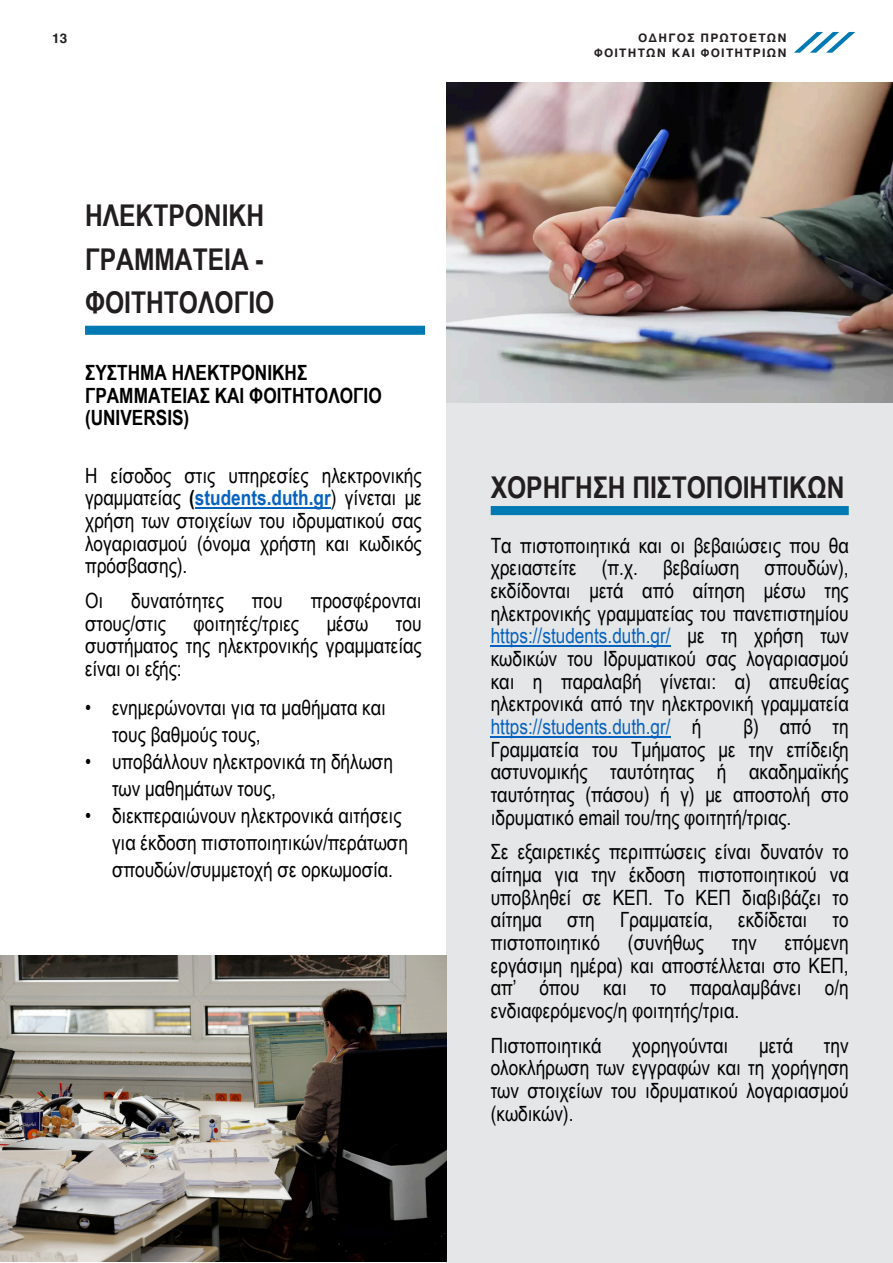
<style>
.page{position:relative;width:893px;height:1263px;background:#fff}
.page>*{position:absolute;margin:0;border:0;box-sizing:border-box;transform-origin:0 0}
.t1{font:700 30px/43.5px "Arial Narrow";color:#221e1f}
.t2{font:21px/22.6px "Arial Narrow";color:#000;text-align:justify}
.t3{font:700 21px/22.6px "Arial Narrow";color:#000}
.t4{font:700 13.5px "Helvetica";color:#221e1f}
.t5{font:700 12px/14.4px "Helvetica";letter-spacing:.1em;color:#221e1f;text-align:right}
.s1{font-weight:700}
.s2{font-weight:700;color:#0562c1}
.s3{color:#0562c1}
</style>
<div class="page">
<svg style="left:794px;top:32px;width:61px;height:21px"></svg>
<hr style="left:0;top:83px;width:1px;height:515px;background:#e5e6e7">
<div style="left:446px;top:82px;width:447px;height:1181px;background:#e5e6e7"></div>
<img style="left:446px;top:82px;width:447px;height:320px">
<div style="left:491px;top:506px;width:358px;height:9px;background:#0179b3"></div>
<hr style="left:195px;top:507px;width:136px;height:2px;background:#0562c1">
<img style="left:1px;top:955px;width:445px;height:306px">
<div style="left:85px;top:326px;width:340px;height:9px;background:#0179b3"></div>
<hr style="left:491px;top:645px;width:180px;height:2px;background:#0562c1">
<hr style="left:491px;top:736px;width:180px;height:2px;background:#0562c1">
<img style="left:0;top:955px;width:1px;height:307px">
<p class="t4" style="left:52px;top:33px;width:17px">13</p>
<h1 class="t1" style="left:85px;top:197px;width:191px">ΗΛΕΚΤΡΟΝΙΚΗ<br>ΓΡΑΜΜΑΤΕΙΑ -<br>ΦΟΙΤΗΤΟΛΟΓΙΟ</h1>
<p class="t3" style="left:85px;top:363px;width:298px">ΣΥΣΤΗΜΑ ΗΛΕΚΤΡΟΝΙΚΗΣ<br>ΓΡΑΜΜΑΤΕΙΑΣ ΚΑΙ ΦΟΙΤΗΤΟΛΟΓΙΟ (UNIVERSIS)</p>
<p class="t2" style="left:85px;top:466px;width:338px">H είσοδος στις υπηρεσίες ηλεκτρονικής γραμματείας <span class="s1">(</span><span class="s2">students.duth.gr</span>) γίνεται με χρήση των στοιχείων του ιδρυματικού σας λογαριασμού (όνομα χρήστη και κωδικός πρόσβασης).</p>
<p class="t2" style="left:85px;top:591px;width:20px">Οι</p>
<p class="t2" style="left:131px;top:591px;width:94px">δυνατότητες</p>
<p class="t2" style="left:252px;top:591px;width:32px">που</p>
<p class="t2" style="left:311px;top:591px;width:112px">προσφέρονται</p>
<p class="t2" style="left:85px;top:614px;width:83px">στους/στις</p>
<p class="t2" style="left:194px;top:614px;width:107px">φοιτητές/τριες</p>
<p class="t2" style="left:327px;top:614px;width:43px">μέσω</p>
<p class="t2" style="left:85px;top:614px;width:338px;text-indent:311px">του συστήματος της ηλεκτρονικής γραμματείας είναι οι εξής:</p>
<p class="t2" style="left:112px;top:696px;width:276px;line-height:27px;text-indent:-27px">• ενημερώνονται για τα μαθήματα και τους βαθμούς τους,</p>
<p class="t2" style="left:112px;top:750px;width:282px;line-height:27px;text-indent:-27px">• υποβάλλουν ηλεκτρονικά τη δήλωση των μαθημάτων τους,</p>
<p class="t2" style="left:112px;top:804px;width:297px;line-height:27px;text-align:left;text-indent:-27px">• διεκπεραιώνουν ηλεκτρονικά αιτήσεις για έκδοση πιστοποιητικών/περάτωση σπουδών/συμμετοχή σε ορκωμοσία.</p>
<p class="t5" style="left:594px;top:31px;width:194px">ΟΔΗΓΟΣ ΠΡΩΤΟΕΤΩΝ<br>ΦΟΙΤΗΤΩΝ ΚΑΙ ΦΟΙΤΗΤΡΙΩΝ</p>
<h1 class="t1" style="left:491px;top:468px;width:355px">ΧΟΡΗΓΗΣΗ ΠΙΣΤΟΠΟΙΗΤΙΚΩΝ</h1>
<p class="t2" style="left:491px;top:536px;width:360px">Τα πιστοποιητικά και οι βεβαιώσεις που θα χρειαστείτε (π.χ. βεβαίωση σπουδών), εκδίδονται μετά από αίτηση μέσω της ηλεκτρονικής γραμματείας του πανεπιστημίου <span class="s3">https://students.duth.gr/</span> με τη χρήση των κωδικών του Ιδρυματικού σας λογαριασμού και η παραλαβή γίνεται: α) απευθείας ηλεκτρονικά από την ηλεκτρονική γραμματεία <span class="s3">https://students.duth.gr/</span> ή</p>
<p class="t2" style="left:491px;top:717px;width:360px;text-indent:253px">β) από τη Γραμματεία του Τμήματος με την επίδειξη αστυνομικής ταυτότητας ή ακαδημαϊκής ταυτότητας (πάσου) ή γ) με αποστολή στο ιδρυματικό email του/της φοιτητή/τριας.</p>
<p class="t2" style="left:491px;top:842px;width:360px">Σε εξαιρετικές περιπτώσεις είναι δυνατόν το αίτημα για την έκδοση πιστοποιητικού να υποβληθεί σε ΚΕΠ. Το ΚΕΠ διαβιβάζει το αίτημα στη Γραμματεία, εκδίδεται το πιστοποιητικό</p>
<p class="t2" style="left:628px;top:933px;width:77px">(συνήθως</p>
<p class="t2" style="left:732px;top:933px;width:26px">την</p>
<p class="t2" style="left:491px;top:933px;width:360px;text-indent:294px">επόμενη εργάσιμη ημέρα) και αποστέλλεται στο ΚΕΠ, απ’ όπου και το παραλαμβάνει ο/η ενδιαφερόμενος/η φοιτητής/τρια.</p>
<p class="t2" style="left:491px;top:1036px;width:112px">Πιστοποιητικά</p>
<p class="t2" style="left:632px;top:1036px;width:98px">χορηγούνται</p>
<p class="t2" style="left:759px;top:1036px;width:36px">μετά</p>
<p class="t2" style="left:491px;top:1036px;width:359px;text-indent:333px">την ολοκλήρωση των εγγραφών και τη χορήγηση των στοιχείων του ιδρυματικού λογαριασμού (κωδικών).</p>
</div>
